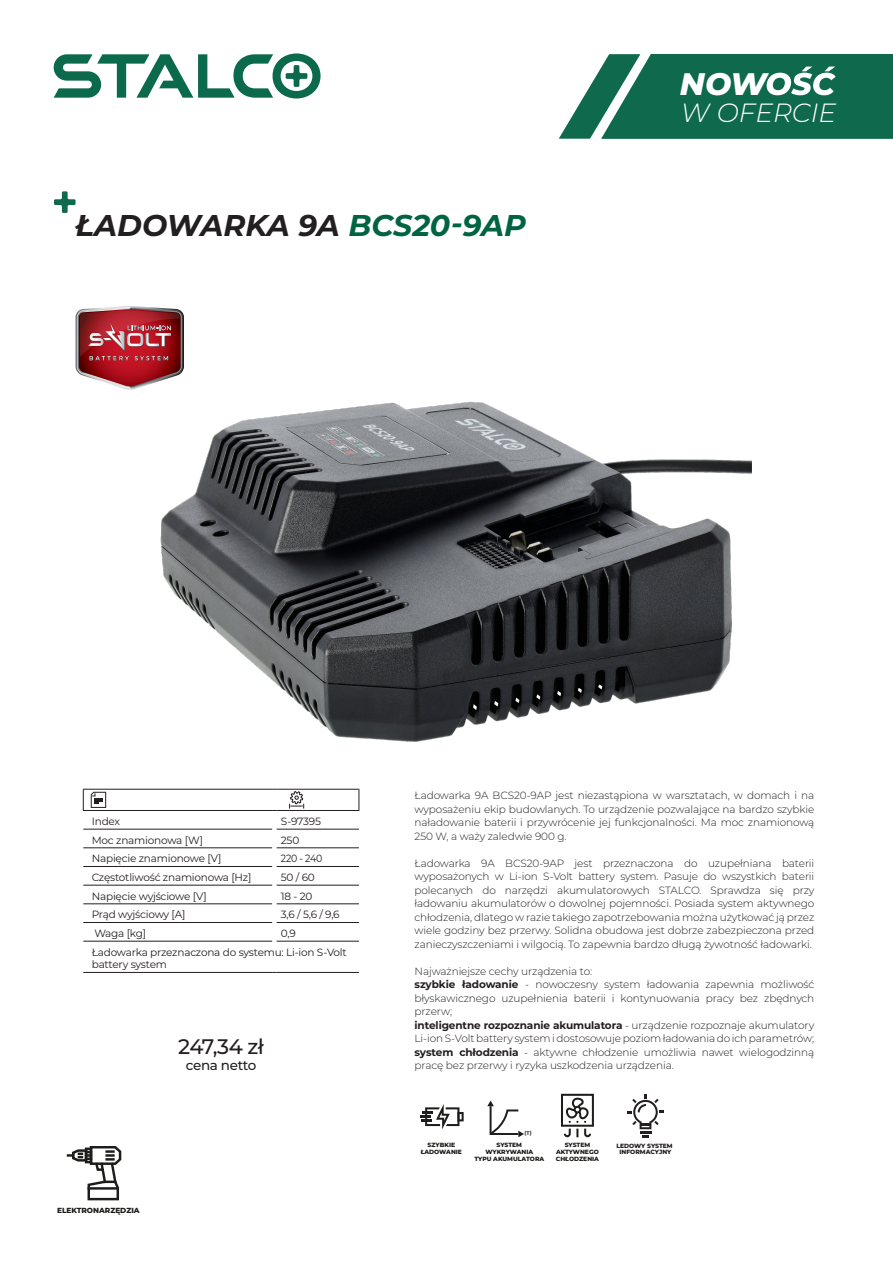
<style>
.page{position:relative;width:893px;height:1263px;background:#fff}
.page>*{position:absolute;margin:0;border:0;box-sizing:border-box;transform-origin:0 0}
.t1{font:italic 800 31.2px "Montserrat";color:#fff}
.nazwa_produktu{font:italic 700 30px "Montserrat";color:#231f20}
.t2{font:italic 300 26.4px "Montserrat";color:#fff}
.do_lewej_tabelka{font:500 21px "Montserrat";letter-spacing:-.035em;color:#231f20}
.do_lewej_tabelka-2{font:500 13.5px "Montserrat";letter-spacing:-.025em;color:#231f20}
.opisy{font:300 10.5px/13.5px "Montserrat";letter-spacing:-.01em;color:#231f20;text-align:justify}
.t3{font:10.5px/18.6px "Montserrat";letter-spacing:-.02em;color:#231f20}
.t4{font:10.5px "Montserrat";letter-spacing:-.02em;color:#231f20;scale:.9 1}
.t5{font:800 7.35px "Montserrat";color:#1d1d1b}
.t6{font:800 6px/6.8px "Montserrat";color:#1d1d1b;text-align:center}
.t7{font:800 6px/6.6px "Montserrat";color:#231f20;text-align:center}
.t8{font:700 5.1px "Montserrat";color:#1d1d1b}
.s1{color:#006341}
.s2{font-weight:700}
</style>
<div class="page">
<svg style="left:559px;top:54px;width:334px;height:85px;background:#2f7d65"></svg>
<svg style="left:54px;top:53px;width:267px;height:46px"></svg>
<svg style="left:76px;top:306px;width:75px;height:84px;background:#b34e56"></svg>
<svg style="left:54px;top:191px;width:22px;height:22px"></svg>
<svg style="left:68px;top:1146px;width:54px;height:55px"></svg>
<img style="left:151px;top:307px;width:601px;height:542px">
<hr style="left:83px;top:829px;width:189px;height:1px;background:#231f20">
<hr style="left:277px;top:829px;width:82px;height:1px;background:#231f20">
<hr style="left:83px;top:885px;width:189px;height:1px;background:#231f20">
<hr style="left:277px;top:885px;width:82px;height:1px;background:#231f20">
<hr style="left:83px;top:903px;width:189px;height:1px;background:#231f20">
<hr style="left:277px;top:903px;width:82px;height:1px;background:#231f20">
<hr style="left:83px;top:922px;width:189px;height:1px;background:#231f20">
<hr style="left:277px;top:922px;width:82px;height:1px;background:#231f20">
<hr style="left:83px;top:941px;width:189px;height:1px;background:#231f20">
<hr style="left:277px;top:941px;width:82px;height:1px;background:#231f20">
<hr style="left:83px;top:847px;width:189px;height:1px;background:#231f20">
<hr style="left:277px;top:847px;width:82px;height:1px;background:#231f20">
<hr style="left:83px;top:866px;width:189px;height:1px;background:#231f20">
<hr style="left:277px;top:866px;width:82px;height:1px;background:#231f20">
<hr style="left:83px;top:972px;width:189px;height:1px;background:#231f20">
<hr style="left:277px;top:972px;width:82px;height:1px;background:#231f20">
<hr style="left:83px;top:789px;width:189px;height:1px;background:#231f20">
<svg style="left:83px;top:789px;width:1px;height:21px"></svg>
<hr style="left:277px;top:789px;width:82px;height:1px;background:#231f20">
<svg style="left:359px;top:789px;width:1px;height:21px"></svg>
<hr style="left:83px;top:810px;width:189px;height:1px;background:#231f20">
<hr style="left:277px;top:810px;width:82px;height:1px;background:#231f20">
<svg style="left:91px;top:792px;width:15px;height:16px"></svg>
<svg style="left:289px;top:791px;width:15px;height:17px"></svg>
<svg style="left:420px;top:1104px;width:44px;height:25px"></svg>
<svg style="left:627px;top:1094px;width:37px;height:44px"></svg>
<svg style="left:487px;top:1100px;width:37px;height:37px"></svg>
<div style="left:561px;top:1094px;width:33px;height:33px;border:2px solid #1d1d1b"></div>
<svg style="left:562px;top:1096px;width:30px;height:42px"></svg>
<p class="nazwa_produktu" style="left:76px;top:203px;width:452px">ŁADOWARKA 9A <span class="s1">BCS20-9AP</span></p>
<h1 class="t1" style="left:680px;top:61px;width:88px">NOW</h1>
<h3 class="t2" style="left:681px;top:95px;width:157px">W OFERCIE</h3>
<p class="t3" style="left:92px;top:811px;width:30px">Index</p>
<p class="t3" style="left:281px;top:811px;width:42px">S-97395</p>
<p class="t3" style="left:92px;top:830px;width:113px">Moc znamionowa [W]</p>
<p class="t3" style="left:281px;top:830px;width:20px">250</p>
<p class="t3" style="left:92px;top:849px;width:131px">Napięcie znamionowe [V]</p>
<p class="t4" style="left:281px;top:851px;width:48px">220 - 240</p>
<p class="t3" style="left:92px;top:867px;width:161px">Częstotliwość znamionowa [Hz]</p>
<p class="t3" style="left:281px;top:867px;width:35px">50 / 60</p>
<p class="t3" style="left:92px;top:886px;width:116px">Napięcie wyjściowe [V]</p>
<p class="t3" style="left:281px;top:886px;width:33px">18 - 20</p>
<p class="t3" style="left:92px;top:905px;width:95px">Prąd wyjściowy [A]</p>
<p class="t3" style="left:281px;top:905px;width:60px">3,6 / 5,6 / 9,6</p>
<p class="t3" style="left:94px;top:923px;width:53px">Waga [kg]</p>
<p class="t3" style="left:92px;top:923px;width:256px;text-indent:189px">0,9<br>Ładowarka przeznaczona do systemu: Li-ion S-Volt</p>
<p class="t3" style="left:92px;top:955px;width:77px">battery system</p>
<p class="do_lewej_tabelka" style="left:178px;top:1031px;width:87px">247,34 zł</p>
<p class="do_lewej_tabelka-2" style="left:186px;top:1056px;width:72px">cena netto</p>
<p class="t5" style="left:57px;top:1206px;width:84px">ELEKTRONARZĘDZIA</p>
<p class="opisy" style="left:415px;top:788px;width:401px">Ładowarka 9A BCS20-9AP jest niezastąpiona w warsztatach, w domach i na wyposażeniu ekip budowlanych. To urządzenie pozwalające na bardzo szybkie naładowanie baterii i przywrócenie jej funkcjonalności. Ma moc znamionową 250 W, a waży zaledwie 900 g.</p>
<p class="opisy" style="left:415px;top:856px;width:401px">Ładowarka 9A BCS20-9AP jest przeznaczona do uzupełniana baterii wyposażonych w Li-ion S-Volt battery system. Pasuje do wszystkich baterii polecanych do narzędzi akumulatorowych STALCO. Sprawdza się przy ładowaniu akumulatorów o dowolnej pojemności. Posiada system aktywnego chłodzenia, dlatego w razie takiego zapotrzebowania można użytkować ją przez wiele godziny bez przerwy. Solidna obudowa jest dobrze zabezpieczona przed zanieczyszczeniami i wilgocią. To zapewnia bardzo długą żywotność ładowarki.</p>
<p class="opisy" style="left:415px;top:964px;width:179px">Najważniejsze cechy urządzenia to:</p>
<p class="opisy" style="left:415px;top:977px;width:401px"><span class="s2">szybkie ładowanie</span> - nowoczesny system ładowania zapewnia możliwość błyskawicznego uzupełnienia baterii i kontynuowania pracy bez zbędnych przerw;</p>
<p class="opisy" style="left:415px;top:1018px;width:401px"><span class="s2">inteligentne rozpoznanie akumulatora</span> - urządzenie rozpoznaje akumulatory<br>Li-ion S-Volt battery system i dostosowuje poziom ładowania do ich parametrów;</p>
<p class="opisy" style="left:415px;top:1045px;width:401px"><span class="s2">system chłodzenia</span> - aktywne chłodzenie umożliwia nawet wielogodzinną pracę bez przerwy i ryzyka uszkodzenia urządzenia.</p>
<p class="t8" style="left:525px;top:1130px;width:9px">(T)</p>
<p class="t6" style="left:421px;top:1141px;width:43px">SZYBKIE<br>ŁADOWANIE</p>
<p class="t7" style="left:616px;top:1142px;width:58px">LEDOWY SYSTEM<br>INFORMACYJNY</p>
<p class="t6" style="left:556px;top:1141px;width:45px">SYSTEM<br>AKTYWNEGO<br>CHŁODZENIA</p>
<p class="t6" style="left:474px;top:1142px;width:71px">SYSTEM<br>WYKRYWANIA<br>TYPU AKUMULATORA</p>
</div>
